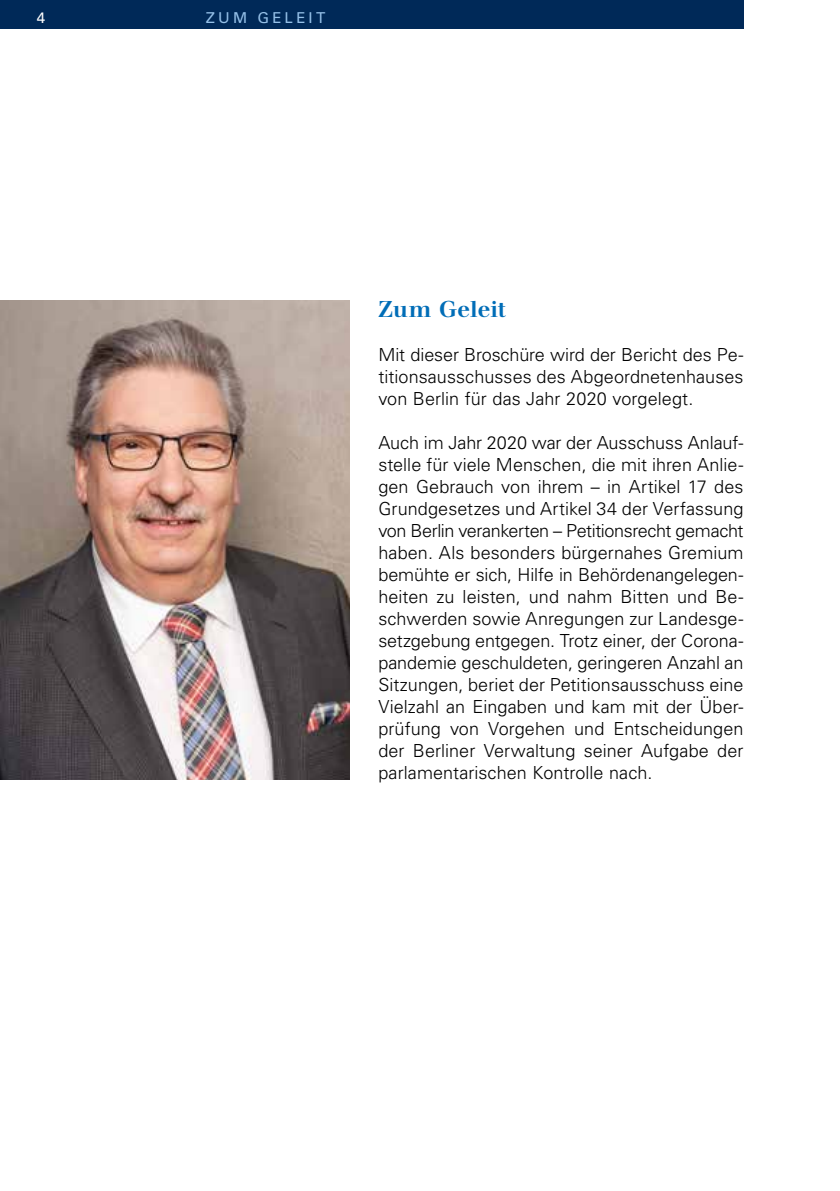
<style>
.page{position:relative;width:840px;height:1191px;background:#fff}
.page>*{position:absolute;margin:0;border:0;box-sizing:border-box;transform-origin:0 0}
.t1{font:500 24px "Walbaum Buc T";letter-spacing:.01em;color:#006db7}
.t2{font:300 18px/22px "Univers";letter-spacing:.005em;color:#000;text-align:justify}
.t3{font:15px "Univers";letter-spacing:.215em;color:#95c0e8}
.t4{font:15px "Univers";color:#fff}
</style>
<div class="page">
<div style="left:0;top:0;width:743px;height:28px;background:#002958"></div>
<img style="left:0;top:300px;width:350px;height:480px">
<p class="t4" style="left:37px;top:8px;width:10px">4</p>
<p class="t3" style="left:206px;top:8px;width:121px">ZUM GELEIT</p>
<h1 class="t1" style="left:378px;top:296px;width:129px">Zum Geleit</h1>
<p class="t2" style="left:378px;top:344px;width:366px">Mit dieser Broschüre wird der Bericht des Pe&shy;titionsausschusses des Abgeordnetenhauses von Berlin für das Jahr 2020 vorgelegt.</p>
<p class="t2" style="left:378px;top:432px;width:366px">Auch im Jahr 2020 war der Ausschuss Anlauf&shy;stelle für viele Menschen, die mit ihren Anlie&shy;gen Gebrauch von ihrem – in Artikel 17 des Grundgesetzes und Artikel 34 der Verfassung von Berlin verankerten – Petitionsrecht gemacht haben. Als besonders bürgernahes Gremium bemühte er sich, Hilfe in Behördenangelegen&shy;heiten zu leisten, und nahm Bitten und Be&shy;schwerden sowie Anregungen zur Landesge&shy;setzgebung entgegen. Trotz einer, der Corona&shy;pandemie geschuldeten, geringeren Anzahl an Sitzungen, beriet der Petitionsausschuss eine Vielzahl an Eingaben und kam mit der Über&shy;prüfung von Vorgehen und Entscheidungen der Berliner Verwaltung seiner Aufgabe der parlamentarischen Kontrolle nach.</p>
</div>
